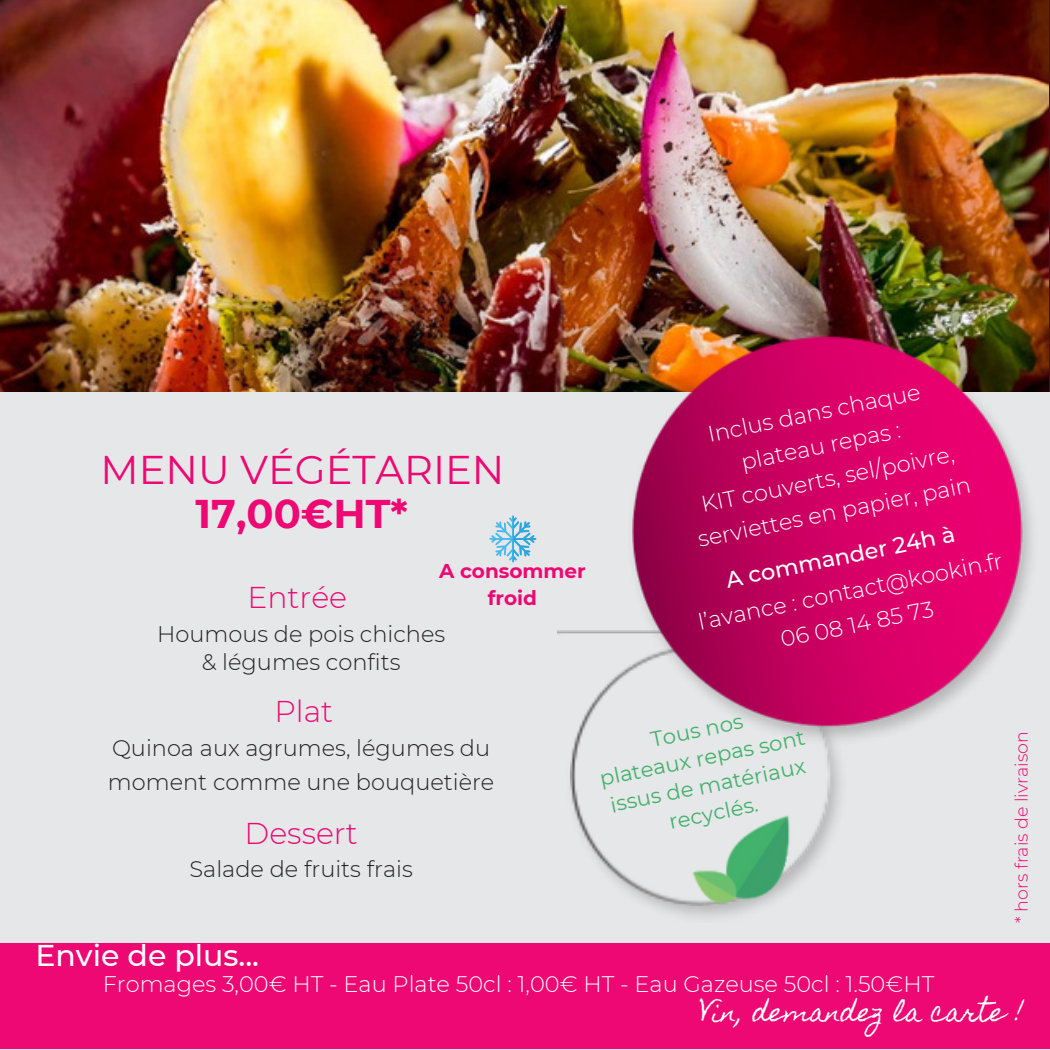
<style>
.page{position:relative;width:1050px;height:1050px;background:#e6e7e8}
.page>*{position:absolute;margin:0;border:0;box-sizing:border-box;transform-origin:0 0}
.t1{font:40px "Montserrat";color:#ed0873}
.t2{font:700 40px "Montserrat";color:#ed0873}
.t3{font:300 30px "Montserrat";color:#ed0873}
.t4{font:500 30px "Montserrat";color:#fff}
.t5{font:25px "Homemade Apple";color:#fff}
.t6{font:300 22.5px/33.8px "Montserrat";color:#fff;text-align:center}
.t7{font:300 22.5px/28px "Montserrat";color:#231f20;text-align:center}
.t8{font:21.25px/28.2px "Montserrat";color:#43b26c;text-align:center}
.t9{font:700 20px/26.8px "Montserrat";color:#ed0873;text-align:center}
.t10{font:300 17.5px "Montserrat";color:#ed0873}
.s1{font-weight:500}
</style>
<div class="page">
<img style="left:0;top:0;width:1048px;height:392px">
<img style="left:557px;top:630px;width:284px;height:276px">
<img style="left:615px;top:333px;width:426px;height:412px">
<img style="left:680px;top:803px;width:130px;height:114px">
<div style="left:0;top:944px;width:1049px;height:105px;background:#ed0873"></div>
<svg style="left:489px;top:516px;width:47px;height:46px"></svg>
<h1 class="t1" style="left:101px;top:445px;width:405px">MENU VÉGÉTARIEN</h1>
<p class="t2" style="left:196px;top:490px;width:214px">17,00€HT*</p>
<h5 class="t9" style="left:439px;top:557px;width:148px">A consommer froid</h5>
<p class="t3" style="left:247px;top:579px;width:101px">Entrée</p>
<p class="t7" style="left:157px;top:620px;width:290px">Houmous de pois chiches &amp; légumes confits</p>
<h5 class="t3" style="left:274px;top:693px;width:60px">Plat</h5>
<p class="t7" style="left:108px;top:731px;width:388px;line-height:33.8px;text-align:left">Quinoa aux agrumes, légumes du moment comme une bouquetière</p>
<p class="t3" style="left:245px;top:814px;width:115px">Dessert</p>
<p class="t7" style="left:190px;top:855px;width:225px">Salade de fruits frais</p>
<h6 class="t4" style="left:35px;top:937px;width:225px">Envie de plus...</h6>
<p class="t6" style="left:674px;top:425px;width:279px;rotate:-12deg">Inclus dans chaque plateau repas :<br>KIT couverts, sel/poivre, serviettes en papier, pain</p>
<p class="t6" style="left:688px;top:571px;width:312px;line-height:34.8px;rotate:-12deg"><span class="s1">A commander 24h à </span>l’avance : contact@kookin.fr<br>06 08 14 85 73</p>
<h4 class="t8" style="left:591px;top:738px;width:210px;rotate:-12deg">Tous nos<br>plateaux repas sont issus de matériaux recyclés.</h4>
<p class="t10" style="left:1011px;top:923px;width:193px;rotate:-90deg">* hors frais de livraison</p>
<p class="t6" style="left:103px;top:967px;width:833px">Fromages 3,00€ HT - Eau Plate 50cl : 1,00€ HT - Eau Gazeuse 50cl : 1.50€HT</p>
<h5 class="t5" style="left:699px;top:998px;width:326px">Vin, demandez la carte !</h5>
</div>
